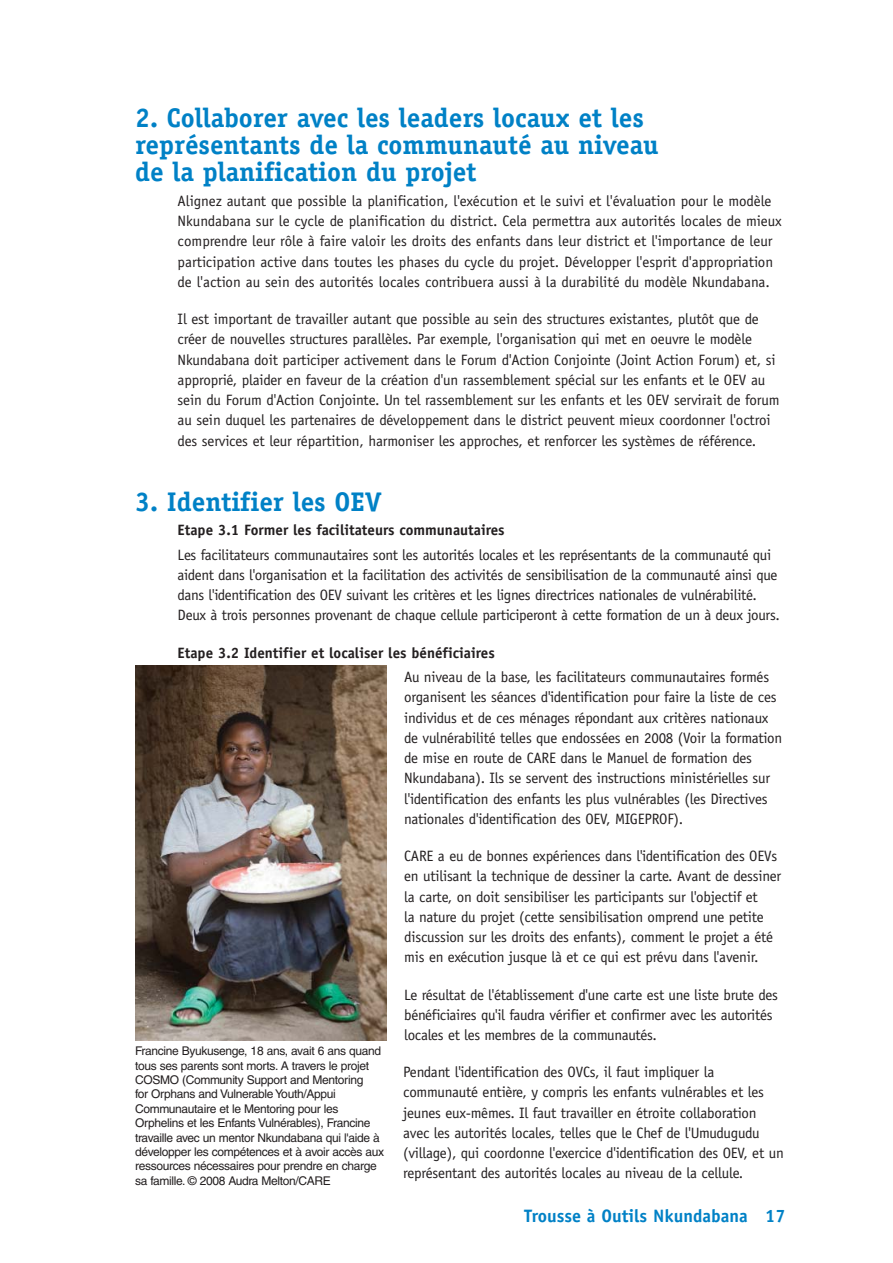
<style>
.page{position:relative;width:893px;height:1263px;background:#fff}
.page>*{position:absolute;margin:0;border:0;box-sizing:border-box;transform-origin:0 0}
.t1{font:700 27px/27px "Officina Serif";color:#0081c6}
.t2{font:700 18px "Officina Sans Std";color:#0081c6}
.t3{font:15px/20.2px "Officina Sans Std";letter-spacing:-.015em;color:#231f20}
.t4{font:700 15px "Officina Sans Std";color:#231f20}
.t5{font:12px/14.4px "Helvetica";letter-spacing:-.03em;color:#231f20}
</style>
<div class="page">
<img style="left:135px;top:666px;width:251px;height:374px">
<h1 class="t1" style="left:135px;top:107px;width:525px">2. Collaborer avec les leaders locaux et les représentants de la communauté au niveau de la planification du projet</h1>
<p class="t3" style="left:178px;top:192px;width:605px">Alignez autant que possible la planification, l'exécution et le suivi et l'évaluation pour le modèle Nkundabana sur le cycle de planification du district. Cela permettra aux autorités locales de mieux comprendre leur rôle à faire valoir les droits des enfants dans leur district et l'importance de leur participation active dans toutes les phases du cycle du projet. Développer l'esprit d'appropriation de l'action au sein des autorités locales contribuera aussi à la durabilité du modèle Nkundabana.</p>
<p class="t3" style="left:178px;top:310px;width:603px">Il est important de travailler autant que possible au sein des structures existantes, plutôt que de créer de nouvelles structures parallèles. Par exemple, l'organisation qui met en oeuvre le modèle Nkundabana doit participer activement dans le Forum d'Action Conjointe (Joint Action Forum) et, si approprié, plaider en faveur de la création d'un rassemblement spécial sur les enfants et le OEV au sein du Forum d'Action Conjointe. Un tel rassemblement sur les enfants et les OEV servirait de forum au sein duquel les partenaires de développement dans le district peuvent mieux coordonner l'octroi des services et leur répartition, harmoniser les approches, et renforcer les systèmes de référence.</p>
<h1 class="t1" style="left:135px;top:490px;width:248px">3. Identifier les OEV</h1>
<p class="t4" style="left:178px;top:524px;width:328px">Etape 3.1 Former les facilitateurs communautaires</p>
<p class="t3" style="left:178px;top:546px;width:603px">Les facilitateurs communautaires sont les autorités locales et les représentants de la communauté qui aident dans l'organisation et la facilitation des activités de sensibilisation de la communauté ainsi que dans l'identification des OEV suivant les critères et les lignes directrices nationales de vulnérabilité.<br>Deux à trois personnes provenant de chaque cellule participeront à cette formation de un à deux jours.</p>
<p class="t4" style="left:178px;top:647px;width:318px">Etape 3.2 Identifier et localiser les bénéficiaires</p>
<p class="t3" style="left:404px;top:668px;width:379px">Au niveau de la base, les facilitateurs communautaires formés organisent les séances d'identification pour faire la liste de ces individus et de ces ménages répondant aux critères nationaux de vulnérabilité telles que endossées en 2008 (Voir la formation de mise en route de CARE dans le Manuel de formation des Nkundabana). Ils se servent des instructions ministérielles sur l'identification des enfants les plus vulnérables (les Directives nationales d'identification des OEV, MIGEPROF).</p>
<p class="t3" style="left:404px;top:847px;width:378px">CARE a eu de bonnes expériences dans l'identification des OEVs en utilisant la technique de dessiner la carte. Avant de dessiner la carte, on doit sensibiliser les participants sur l'objectif et<br>la nature du projet (cette sensibilisation omprend une petite discussion sur les droits des enfants), comment le projet a été mis en exécution jusque là et ce qui est prévu dans l'avenir.</p>
<p class="t3" style="left:404px;top:985px;width:375px">Le résultat de l'établissement d'une carte est une liste brute des bénéficiaires qu'il faudra vérifier et confirmer avec les autorités locales et les membres de la communautés.</p>
<p class="t3" style="left:403px;top:1063px;width:382px">Pendant l'identification des OVCs, il faut impliquer la communauté entière, y compris les enfants vulnérables et les jeunes eux-mêmes. Il faut travailler en étroite collaboration avec les autorités locales, telles que le Chef de l'Umudugudu (village), qui coordonne l'exercice d'identification des OEV, et un représentant des autorités locales au niveau de la cellule.</p>
<p class="t2" style="left:524px;top:1209px;width:263px">Trousse à Outils Nkundabana 17</p>
<p class="t5" style="left:135px;top:1045px;width:250px">Francine Byukusenge, 18 ans, avait 6 ans quand tous ses parents sont morts. A travers le projet COSMO (Community Support and Mentoring<br>for Orphans and Vulnerable Youth/Appui Communautaire et le Mentoring pour les Orphelins et les Enfants Vulnérables), Francine travaille avec un mentor Nkundabana qui l'aide à développer les compétences et à avoir accès aux ressources nécessaires pour prendre en charge sa famille. © 2008 Audra Melton/CARE</p>
</div>
